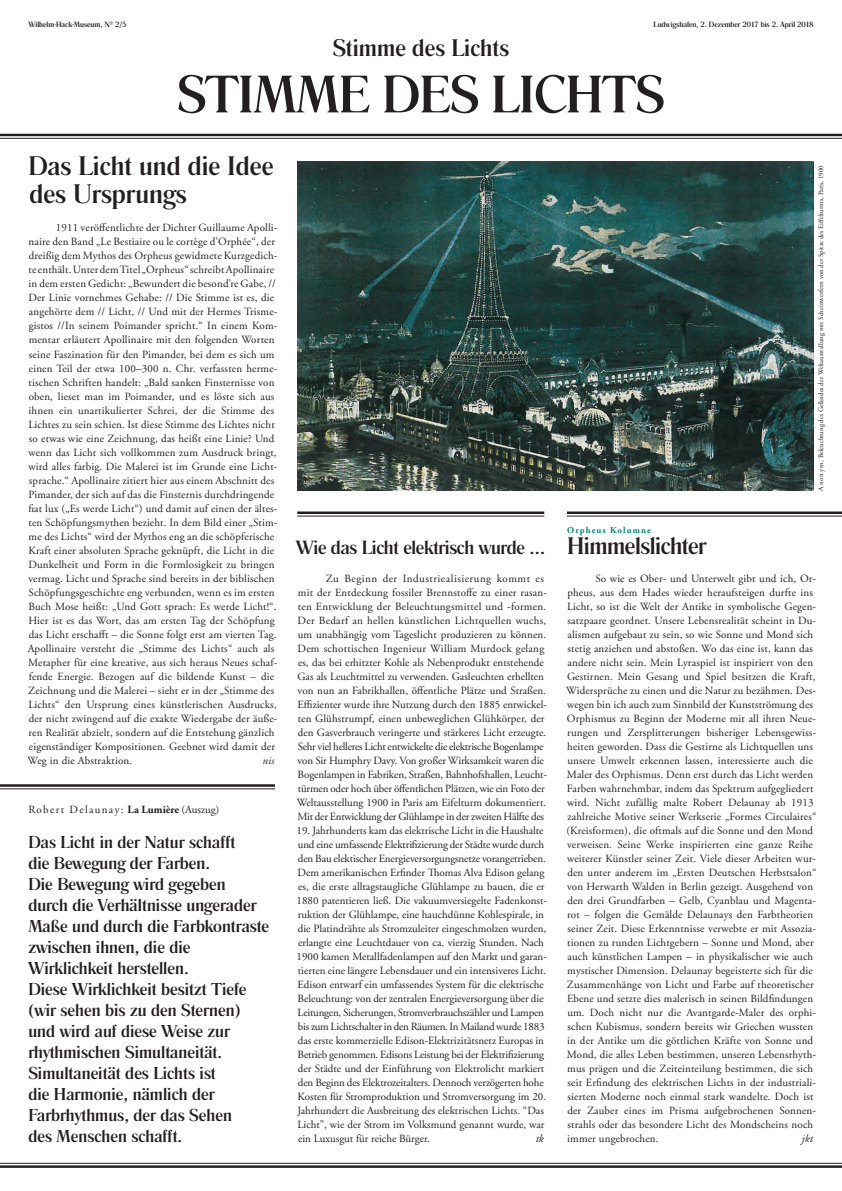
<style>
.page{position:relative;width:842px;height:1191px;background:#fff}
.page>*{position:absolute;margin:0;border:0;box-sizing:border-box;transform-origin:0 0}
.t1{font:500 55px "Romana EF";letter-spacing:-.02em;color:#231f20}
.t2{font:500 28px/28px "Romana EF";color:#231f20}
.t3{font:500 25px "Romana EF";color:#231f20}
.t4{font:500 25px "Romana EF";letter-spacing:-.02em;color:#231f20}
.t5{font:500 20px "Romana EF";letter-spacing:-.015em;color:#231f20}
.t6{font:500 18px/21px "Romana EF";color:#231f20}
.Absatzformat_1{font:11px/14px "Adobe Garamond Pro";letter-spacing:.01em;color:#231f20}
.Absatzformat_1-2{font:11px "Adobe Garamond Pro";letter-spacing:.12em;color:#231f20}
.Absatzformat_1-3{font:italic 11px "Adobe Garamond Pro";letter-spacing:.01em;color:#231f20}
.t7{font:700 9px "Adobe Garamond Pro";letter-spacing:.12em;color:#008779}
.t8{font:500 8px "Romana EF";color:#231f20}
.t9{font:7px "Adobe Garamond Pro";color:#231f20}
.s1{font-weight:700}
</style>
<div class="page">
<hr style="left:0;top:134px;width:842px;height:2px;background:#231f20">
<hr style="left:0;top:138px;width:842px;height:1px;background:#231f20">
<hr style="left:0;top:784px;width:275px;height:2px;background:#231f20">
<hr style="left:0;top:788px;width:275px;height:1px;background:#231f20">
<hr style="left:567px;top:511px;width:275px;height:3px;background:#231f20">
<hr style="left:567px;top:515px;width:275px;height:1px;background:#231f20">
<hr style="left:0;top:1162px;width:842px;height:1px;background:#231f20">
<hr style="left:0;top:1165px;width:842px;height:2px;background:#231f20">
<hr style="left:297px;top:511px;width:247px;height:3px;background:#231f20">
<hr style="left:297px;top:515px;width:247px;height:1px;background:#231f20">
<img style="left:298px;top:161px;width:515px;height:329px">
<p class="t8" style="left:28px;top:20px;width:100px">Wilhelm-Hack-Museum, Nº 2/5</p>
<p class="t3" style="left:333px;top:35px;width:178px">Stimme des Lichts</p>
<p class="t8" style="left:653px;top:20px;width:162px">Ludwigshafen, 2. Dezember 2017 bis 2. April 2018</p>
<p class="t1" style="left:177px;top:65px;width:489px">STIMME DES LICHTS</p>
<p class="t2" style="left:28px;top:153px;width:247px">Das Licht und die Idee des Ursprungs</p>
<p class="Absatzformat_1" style="left:28px;top:221px;width:251px;text-indent:28px">1911 veröffentlichte der Dichter Guillaume Apolli&shy;naire den Band „Le Bestiaire ou le cortège d’Orphée“, der dreißig dem Mythos des Orpheus gewidmete Kurzgedich&shy;te enthält. Unter dem Titel „Orpheus“ schreibt Apollinaire in dem ersten Gedicht: „Bewundert die besond’re Gabe, // Der Linie vornehmes Gehabe: // Die Stimme ist es, die angehörte dem // Licht, // Und mit der Hermes Trisme&shy;gistos //In seinem Poimander spricht.“ In einem Kom&shy;mentar erläutert Apollinaire mit den folgenden Worten seine Faszination für den Pimander, bei dem es sich um einen Teil der etwa 100–300 n. Chr. verfassten herme&shy;tischen Schriften handelt: „Bald sanken Finsternisse von oben, lieset man im Poimander, und es löste sich aus ihnen ein unartikulierter Schrei, der die Stimme des Lichtes zu sein schien. Ist diese Stimme des Lichtes nicht so etwas wie eine Zeichnung, das heißt eine Linie? Und wenn das Licht sich vollkommen zum Ausdruck bringt, wird alles farbig. Die Malerei ist im Grunde eine Licht&shy;sprache.“ Apollinaire zitiert hier aus einem Abschnitt des Pimander, der sich auf das die Finsternis durchdringende fiat lux („Es werde Licht“) und damit auf einen der ältes&shy;ten Schöpfungsmythen bezieht. In dem Bild einer „Stim&shy;me des Lichts“ wird der Mythos eng an die schöpferische Kraft einer absoluten Sprache geknüpft, die Licht in die Dunkelheit und Form in die Formlosigkeit zu bringen vermag. Licht und Sprache sind bereits in der biblischen Schöpfungsgeschichte eng verbunden, wenn es im ersten Buch Mose heißt: „Und Gott sprach: Es werde Licht!“.<br>Hier ist es das Wort, das am ersten Tag der Schöpfung das Licht erschafft – die Sonne folgt erst am vierten Tag.<br>Apollinaire versteht die „Stimme des Lichts“ auch als Metapher für eine kreative, aus sich heraus Neues schaf&shy;fende Energie. Bezogen auf die bildende Kunst – die Zeichnung und die Malerei – sieht er in der „Stimme des Lichts“ den Ursprung eines künstlerischen Ausdrucks, der nicht zwingend auf die exakte Wiedergabe der äuße&shy;ren Realität abzielt, sondern auf die Entstehung gänzlich eigenständiger Kompositionen. Geebnet wird damit der Weg in die Abstraktion.</p>
<p class="Absatzformat_1-3" style="left:263px;top:753px;width:13px">nis</p>
<p class="Absatzformat_1-2" style="left:28px;top:802px;width:192px">Robert Delaunay: <span class="s1">La Lumière</span> (Auszug)</p>
<p class="t6" style="left:28px;top:831px;width:208px">Das Licht in der Natur schafft die Bewegung der Farben.</p>
<p class="t6" style="left:28px;top:873px;width:242px">Die Bewegung wird gegeben durch die Verhältnisse ungerader<br>Maße und durch die Farbkontraste zwischen ihnen, die die<br>Wirklichkeit herstellen.</p>
<p class="t6" style="left:28px;top:978px;width:220px">Diese Wirklichkeit besitzt Tiefe (wir sehen bis zu den Sternen) und wird auf diese Weise zur rhythmischen Simultaneität.<br>Simultaneität des Lichts ist<br>die Harmonie, nämlich der<br>Farbrhythmus, der das Sehen des Menschen schafft.</p>
<p class="t5" style="left:296px;top:536px;width:251px">Wie das Licht elektrisch wurde …</p>
<p class="Absatzformat_1" style="left:297px;top:571px;width:252px;text-indent:29px">Zu Beginn der Industriealisierung kommt es mit der Entdeckung fossiler Brennstoffe zu einer rasan&shy;ten Entwicklung der Beleuchtungsmittel und -formen.<br>Der Bedarf an hellen künstlichen Lichtquellen wuchs, um unabhängig vom Tageslicht produzieren zu können.<br>Dem schottischen Ingenieur William Murdock gelang es, das bei erhitzter Kohle als Nebenprodukt entstehende Gas als Leuchtmittel zu verwenden. Gasleuchten erhellten von nun an Fabrikhallen, öffentliche Plätze und Straßen.<br>Effizienter wurde ihre Nutzung durch den 1885 entwickel&shy;ten Glühstrumpf, einen unbeweglichen Glühkörper, der den Gasverbrauch veringerte und stärkeres Licht erzeugte.<br>Sehr viel helleres Licht entwickelte die elektrische Bogenlampe von Sir Humphry Davy. Von großer Wirksamkeit waren die Bogenlampen in Fabriken, Straßen, Bahnhofshallen, Leucht&shy;türmen oder hoch über öffentlichen Plätzen, wie ein Foto der Weltausstellung 1900 in Paris am Eifelturm dokumentiert.<br>Mit der Entwicklung der Glühlampe in der zweiten Hälfte des</p>
<p class="Absatzformat_1" style="left:297px;top:823px;width:252px">19. Jahrhunderts kam das elektrische Licht in die Haushalte und eine umfassende Elektrifizierung der Städte wurde durch den Bau elektischer Energieversorgungsnetze vorangetrieben.<br>Dem amerikanischen Erfinder Thomas Alva Edison gelang es, die erste alltagstaugliche Glühlampe zu bauen, die er 1880 patentieren ließ. Die vakuumversiegelte Fadenkonst&shy;ruktion der Glühlampe, eine hauchdünne Kohlespirale, in die Platindrähte als Stromzuleiter eingeschmolzen wurden, erlangte eine Leuchtdauer von ca. vierzig Stunden. Nach 1900 kamen Metallfadenlampen auf den Markt und garan&shy;tierten eine längere Lebensdauer und ein intensiveres Licht.<br>Edison entwarf ein umfassendes System für die elektrische Beleuchtung: von der zentralen Energieversorgung über die Leitungen, Sicherungen, Stromverbrauchszähler und Lampen bis zum Lichtschalter in den Räumen. In Mailand wurde 1883 das erste kommerzielle Edison-Elektrizitätsnetz Europas in Betrieb genommen. Edisons Leistung bei der Elektrifizierung der Städte und der Einführung von Elektrolicht markiert den Beginn des Elektrozeitalters. Dennoch verzögerten hohe Kosten für Stromproduktion und Stromversorgung im 20.<br>Jahrhundert die Ausbreitung des elektrischen Lichts. “Das Licht”, wie der Strom im Volksmund genannt wurde, war ein Luxusgut für reiche Bürger.</p>
<p class="Absatzformat_1-3" style="left:536px;top:1131px;width:9px">tk</p>
<p class="t9" style="left:816px;top:490px;width:327px;rotate:-90deg">Anonym, Beleuchtung des Geländes der Weltausstellung mit Scheinwerfern von der Spitze des Eiffelturms, Paris, 1900</p>
<p class="t7" style="left:567px;top:524px;width:85px">Orpheus Kolumne</p>
<p class="t4" style="left:567px;top:532px;width:141px">Himmelslichter</p>
<p class="Absatzformat_1" style="left:566px;top:571px;width:252px;text-indent:29px">So wie es Ober- und Unterwelt gibt und ich, Or&shy;pheus, aus dem Hades wieder heraufsteigen durfte ins Licht, so ist die Welt der Antike in symbolische Gegen&shy;satzpaare geordnet. Unsere Lebensrealität scheint in Du&shy;alismen aufgebaut zu sein, so wie Sonne und Mond sich stetig anziehen und abstoßen. Wo das eine ist, kann das andere nicht sein. Mein Lyraspiel ist inspiriert von den Gestirnen. Mein Gesang und Spiel besitzen die Kraft, Widersprüche zu einen und die Natur zu bezähmen. Des&shy;wegen bin ich auch zum Sinnbild der Kunstströmung des Orphismus zu Beginn der Moderne mit all ihren Neue&shy;rungen und Zersplitterungen bisheriger Lebensgewiss&shy;heiten geworden. Dass die Gestirne als Lichtquellen uns unsere Umwelt erkennen lassen, interessierte auch die Maler des Orphismus. Denn erst durch das Licht werden Farben wahrnehmbar, indem das Spektrum aufgegliedert wird. Nicht zufällig malte Robert Delaunay ab 1913 zahlreiche Motive seiner Werkserie „Formes Circulaires“ (Kreisformen), die oftmals auf die Sonne und den Mond verweisen. Seine Werke inspirierten eine ganze Reihe weiterer Künstler seiner Zeit. Viele dieser Arbeiten wur&shy;den unter anderem im „Ersten Deutschen Herbstsalon“ von Herwarth Walden in Berlin gezeigt. Ausgehend von den drei Grundfarben – Gelb, Cyanblau und Magenta&shy;rot – folgen die Gemälde Delaunays den Farbtheorien seiner Zeit. Diese Erkenntnisse verwebte er mit Assozia&shy;tionen zu runden Lichtgebern – Sonne und Mond, aber auch künstlichen Lampen – in physikalischer wie auch mystischer Dimension. Delaunay begeisterte sich für die Zusammenhänge von Licht und Farbe auf theoretischer Ebene und setzte dies malerisch in seinen Bildfindungen um. Doch nicht nur die Avantgarde-Maler des orphi&shy;schen Kubismus, sondern bereits wir Griechen wussten in der Antike um die göttlichen Kräfte von Sonne und Mond, die alles Leben bestimmen, unseren Lebensrhyth&shy;mus prägen und die Zeiteinteilung bestimmen, die sich seit Erfindung des elektrischen Lichts in der industriali&shy;sierten Moderne noch einmal stark wandelte. Doch ist der Zauber eines im Prisma aufgebrochenen Sonnen&shy;strahls oder das besondere Licht des Mondscheins noch immer ungebrochen.</p>
<p class="Absatzformat_1-3" style="left:802px;top:1131px;width:13px">jkt</p>
</div>
